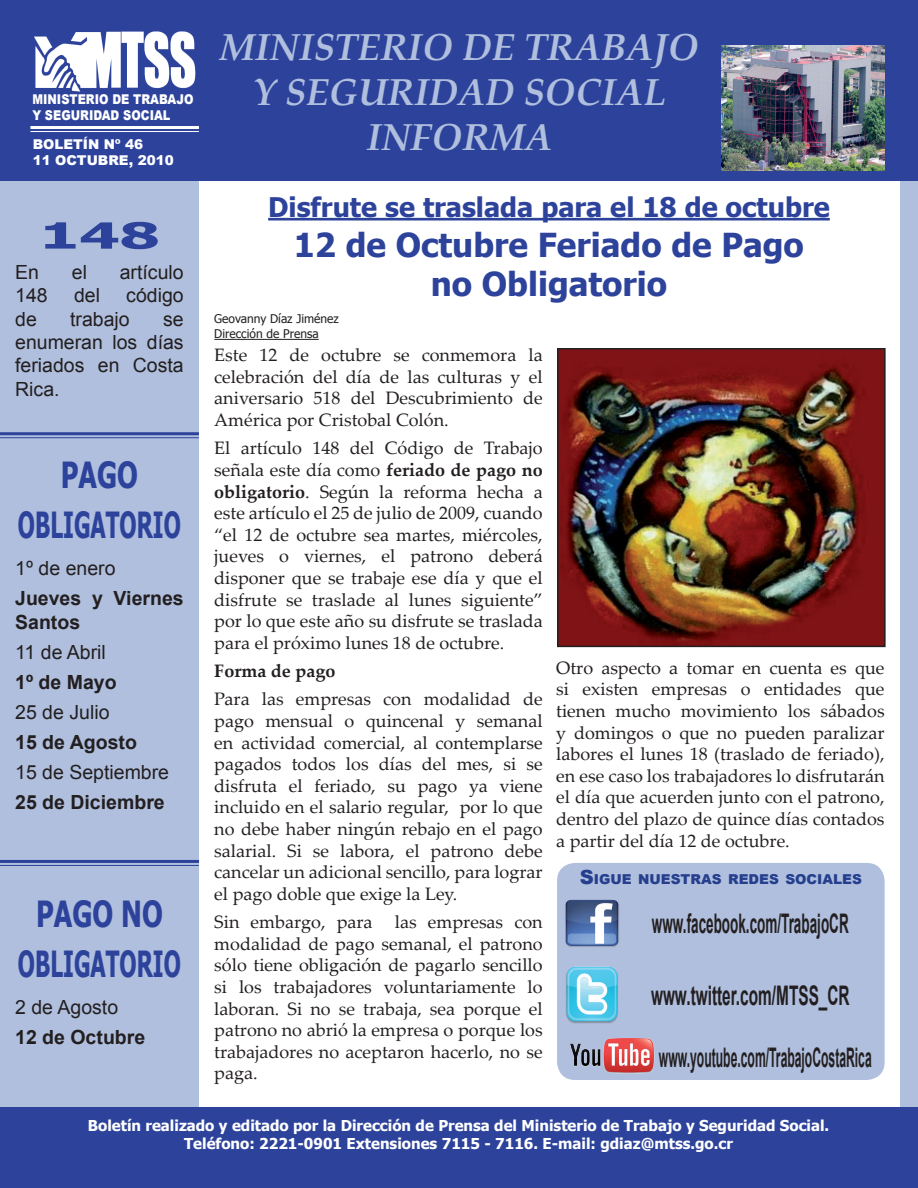
<style>
.page{position:relative;width:918px;height:1188px;background:#fff}
.page>*{position:absolute;margin:0;border:0;box-sizing:border-box;transform-origin:0 0}
.t1{font:italic 700 37.5px "Palatino Linotype";color:#b0bfdd}
.t2{font:700 36px/49.9px "Tahoma";color:#2d439b;text-align:center;scale:.75 1}
.t3{font:700 36px "Tahoma";color:#2d439b;scale:1.75 1}
.t4{font:700 33px/39.6px "Tahoma";color:#2d439b;text-align:center}
.t5{font:700 27px "Tahoma";color:#2d439b}
.t6{font:700 27px "Arial";color:#231f20;scale:.45 1}
.t7{font:700 27px "Arial";color:#231f20;scale:.5 1}
.t8{font:700 27px "Arial";color:#231f20;scale:.57 1}
.t9{font:19.5px/23.4px "Arial";color:#231f20;text-align:justify}
.t10{font:700 19.5px/23.4px "Arial";color:#231f20}
.t11{font:18px/21.6px "Palatino Linotype";color:#231f20;text-align:justify}
.t12{font:700 18px "Palatino Linotype";color:#231f20}
.t13{font:700 15px/18px "Tahoma";color:#fff;text-align:center}
.t14{font:900 13.65px "Arial";color:#253f8e}
.t15{font:900 13.5px/16.2px "Arial";color:#fff;scale:.84 1}
.t16{font:900 13.5px "Arial";color:#fff}
.t17{font:12px/15px "Tahoma";color:#231f20}
.s1{font-weight:700}
.s2{font-size:19.5px}
</style>
<div class="page">
<div style="left:557px;top:863px;width:328px;height:217px;background:#b0bfdd;border-radius:18px"></div>
<div style="left:901px;top:170px;width:17px;height:954px;background:#b0bfdd"></div>
<div style="left:0;top:164px;width:199px;height:1010px;background:#b0bfdd"></div>
<div style="left:0;top:0;width:918px;height:181px;background:#2d439b"></div>
<div style="left:0;top:1107px;width:918px;height:81px;background:#2d439b"></div>
<img style="left:34px;top:31px;width:162px;height:61px">
<hr style="left:268px;top:218px;width:562px;height:3px;background:#2d439b">
<hr style="left:214px;top:339px;width:105px;height:1px;background:#231f20">
<hr style="left:30px;top:126px;width:169px;height:3px;background:#fff">
<hr style="left:30px;top:131px;width:169px;height:1px;background:#fff">
<img style="left:560px;top:351px;width:323px;height:293px">
<div style="left:557px;top:348px;width:329px;height:299px;border:2px solid #231f20"></div>
<img style="left:722px;top:46px;width:163px;height:124px">
<hr style="left:0;top:432px;width:199px;height:3px;background:#2d439b">
<hr style="left:0;top:437px;width:199px;height:1px;background:#2d439b">
<hr style="left:0;top:860px;width:199px;height:3px;background:#2d439b">
<hr style="left:0;top:865px;width:199px;height:1px;background:#2d439b">
<img style="left:565px;top:899px;width:54px;height:48px">
<img style="left:566px;top:966px;width:52px;height:58px">
<img style="left:570px;top:1038px;width:85px;height:36px">
<p class="t15" style="left:32px;top:91px;width:193px">MINISTERIO DE TRABAJO<br>Y SEGURIDAD SOCIAL</p>
<p class="t16" style="left:33px;top:134px;width:22px">BOLET</p>
<p class="t16" style="left:83px;top:134px;width:62px">ÍN Nº 46</p>
<p class="t16" style="left:33px;top:151px;width:34px">11 OCTUBRE</p>
<p class="t16" style="left:129px;top:151px;width:47px">, 2010</p>
<h2 class="t3" style="left:39px;top:210px;width:70px">148</h2>
<p class="t9" style="left:15px;top:260px;width:25px">En</p>
<p class="t9" style="left:72px;top:260px;width:17px">el</p>
<p class="t9" style="left:120px;top:260px;width:65px">artículo</p>
<p class="t9" style="left:15px;top:284px;width:34px">148</p>
<p class="t9" style="left:74px;top:284px;width:28px">del</p>
<p class="t9" style="left:126px;top:284px;width:59px">código</p>
<p class="t9" style="left:15px;top:307px;width:23px">de</p>
<p class="t9" style="left:70px;top:307px;width:61px">trabajo</p>
<p class="t9" style="left:15px;top:307px;width:170px;text-indent:148px">se enumeran los días feriados en Costa Rica.</p>
<h2 class="t2" style="left:18px;top:448px;width:214px">Pago<br>ob ligato rio</h2>
<p class="t9" style="left:15px;top:557px;width:102px">1º de enero</p>
<p class="t10" style="left:15px;top:587px;width:170px">Jueves y Viernes<br>Santos</p>
<p class="t9" style="left:15px;top:640px;width:92px">11 de Abril</p>
<p class="t10" style="left:15px;top:671px;width:103px">1º de Mayo</p>
<p class="t9" style="left:15px;top:701px;width:96px">25 de Julio</p>
<p class="t10" style="left:15px;top:731px;width:123px">15 de Agosto</p>
<p class="t9" style="left:15px;top:761px;width:155px">15 de Septiembre</p>
<p class="t10" style="left:15px;top:792px;width:151px">25 de Diciembre</p>
<h2 class="t2" style="left:18px;top:887px;width:214px">Pago no<br>ob ligato rio</h2>
<p class="t9" style="left:15px;top:995px;width:104px">2 de Agosto</p>
<p class="t10" style="left:15px;top:1026px;width:132px">12 de Octubre</p>
<h1 class="t1" style="left:220px;top:21px;width:481px">MINISTERIO DE TRABAJO</h1>
<h1 class="t1" style="left:253px;top:66px;width:415px">Y SEGURIDAD SOCIAL</h1>
<h1 class="t1" style="left:367px;top:111px;width:95px">INFORMA</h1>
<h3 class="t5" style="left:268px;top:189px;width:563px">Disfrute se traslada para el 18 de octubre</h3>
<h3 class="t4" style="left:294px;top:223px;width:512px">12 de Octubre Feriado de Pago no Obligatorio</h3>
<p class="t17" style="left:214px;top:311px;width:126px">Geovanny Díaz Jiménez<br>Dirección de Prensa</p>
<p class="t11" style="left:214px;top:344px;width:330px">Este 12 de octubre se conmemora la celebración del día de las culturas y el aniversario 518 del Descubrimiento de América por Cristobal Colón.</p>
<p class="t11" style="left:214px;top:437px;width:330px">El artículo 148 del Código de Trabajo señala este día como <span class="s1">feriado de pago no obligatorio</span>. Según la reforma hecha a este artículo el 25 de julio de 2009, cuando “el 12 de octubre sea martes, miércoles, jueves o viernes, el patrono deberá disponer que se trabaje ese día y que el disfrute se traslade al lunes siguiente” por lo que este año su disfrute se traslada para el próximo lunes 18 de octubre.</p>
<p class="t12" style="left:214px;top:658px;width:123px">Forma de pago</p>
<p class="t11" style="left:214px;top:688px;width:330px">Para las empresas con modalidad de pago mensual o quincenal y semanal en actividad comercial, al contemplarse pagados todos los días del mes, si se disfruta el feriado, su pago ya viene incluido en el salario regular, por lo que no debe haber ningún rebajo en el pago salarial. Si se labora, el patrono debe cancelar un adicional sencillo, para lograr el pago doble que exige la Ley.</p>
<p class="t11" style="left:214px;top:911px;width:330px">Sin embargo, para las empresas con modalidad de pago semanal, el patrono sólo tiene obligación de pagarlo sencillo si los trabajadores voluntariamente lo laboran. Si no se trabaja, sea porque el patrono no abrió la empresa o porque los trabajadores no aceptaron hacerlo, no se paga.</p>
<p class="t11" style="left:556px;top:656px;width:330px">Otro aspecto a tomar en cuenta es que si existen empresas o entidades que tienen mucho movimiento los sábados y domingos o que no pueden paralizar labores el lunes 18 (traslado de feriado), en ese caso los trabajadores lo disfrutarán el día que acuerden junto con el patrono, dentro del plazo de quince días contados a partir del día 12 de octubre.</p>
<p class="t14" style="left:580px;top:869px;width:283px"><span class="s2">S</span>IGUE NUESTRAS REDES SOCIALES</p>
<h3 class="t7" style="left:652px;top:906px;width:395px">www.facebook.com/TrabajoCR</h3>
<h3 class="t8" style="left:651px;top:977px;width:350px">www.twitter.com/MTSS_CR</h3>
<h3 class="t6" style="left:659px;top:1040px;width:475px">www.youtube.com/TrabajoCostaRica</h3>
<p class="t13" style="left:88px;top:1116px;width:743px">Boletín realizado y editado por la Dirección de Prensa del Ministerio de Trabajo y Seguridad Social.<br>Teléfono: 2221-0901 Extensiones 7115 - 7116. E-mail: gdiaz@mtss.go.cr</p>
</div>
